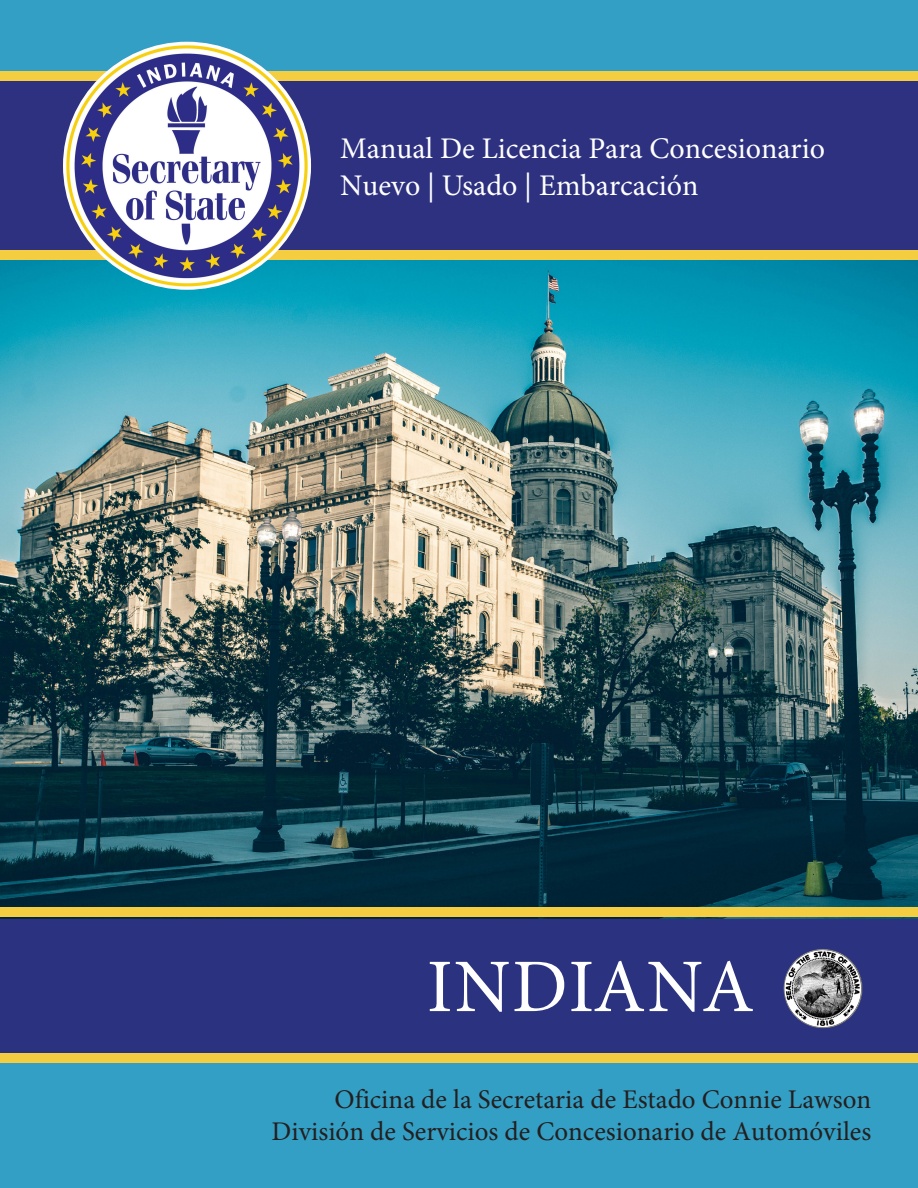
<style>
.page{position:relative;width:918px;height:1188px;background:#fff}
.page>*{position:absolute;margin:0;border:0;box-sizing:border-box;transform-origin:0 0}
.t1{font:75.75px "Minion Pro";letter-spacing:.015em;color:#fff}
.t2{font:30px/37.3px "Minion Pro";color:#fff}
.t3{font:27px/32.1px "Minion Pro";color:#231f20;text-align:right}
</style>
<div class="page">
<div style="left:0;top:0;width:918px;height:190px;background:#349fc4"></div>
<img style="left:0;top:260px;width:918px;height:659px">
<div style="left:0;top:81px;width:918px;height:169px;background:#2d3180"></div>
<div style="left:0;top:1058px;width:918px;height:130px;background:#349fc4"></div>
<div style="left:0;top:919px;width:918px;height:135px;background:#2b3380"></div>
<img style="left:792px;top:949px;width:30px;height:15px">
<div style="left:0;top:251px;width:918px;height:9px;background:#f4cd41"></div>
<div style="left:0;top:908px;width:918px;height:9px;background:#f4cd41"></div>
<div style="left:0;top:71px;width:918px;height:10px;background:#f4cd41"></div>
<img style="left:63px;top:42px;width:248px;height:248px;border-radius:124px">
<div style="left:0;top:1054px;width:918px;height:9px;background:#f4cd41"></div>
<p class="t2" style="left:340px;top:130px;width:486px">Manual De Licencia Para Concesionario<br>Nuevo | Usado | Embarcación</p>
<p class="t1" style="left:427px;top:936px;width:329px">INDIANA</p>
<p class="t3" style="left:272px;top:1083px;width:601px">Oficina de la Secretaria de Estado Connie Lawson<br>División de Servicios de Concesionario de Automóviles</p>
</div>
